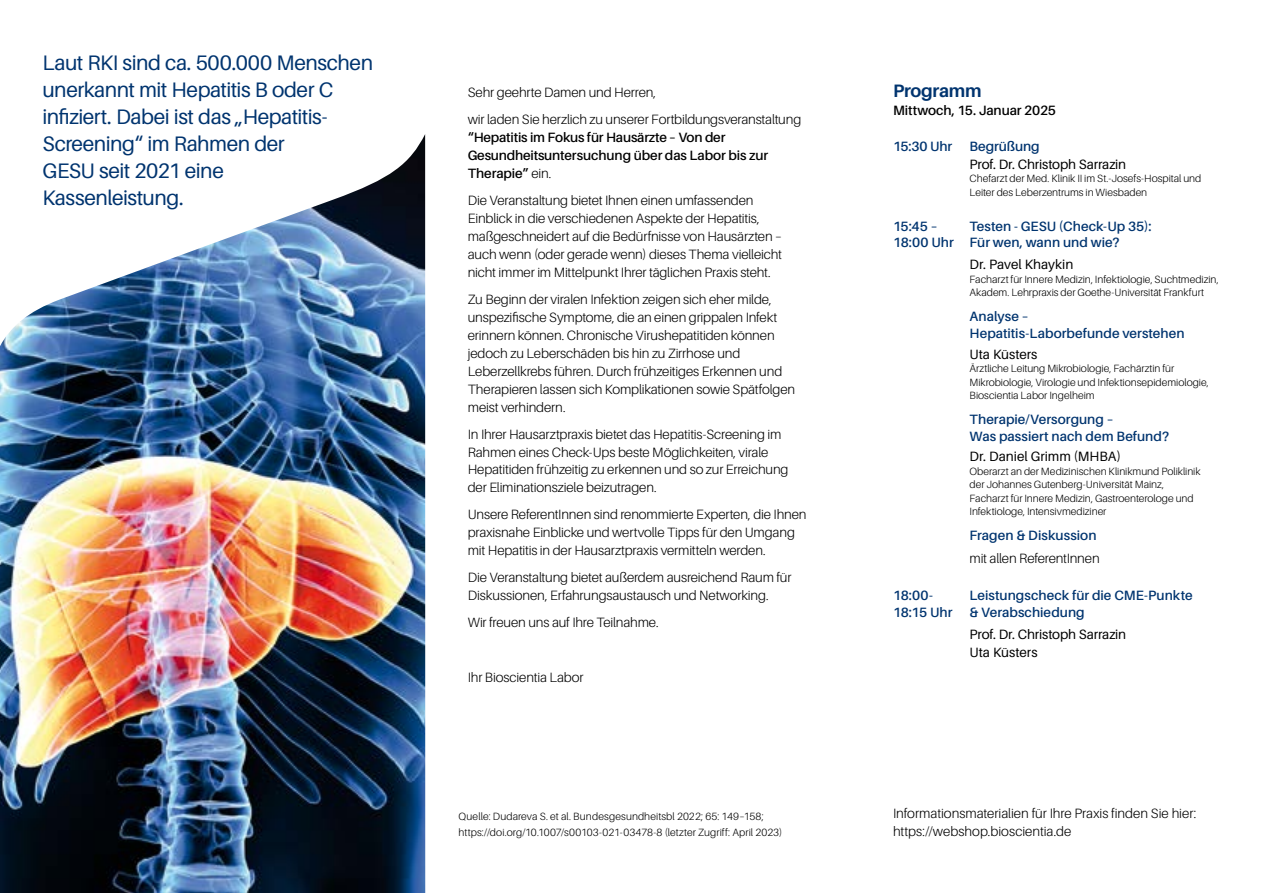
<style>
.page{position:relative;width:1263px;height:893px;background:#fff}
.page>*{position:absolute;margin:0;border:0;box-sizing:border-box;transform-origin:0 0}
.t1{font:21px/27px "Aileron";letter-spacing:-.02em;color:#00346f}
.t2{font:700 18px "Aileron";letter-spacing:-.02em;color:#00346f}
.t3{font:300 13.5px/18px "Aileron";letter-spacing:-.01em;color:#000}
.t4{font:600 13.5px/16.5px "Aileron";letter-spacing:.005em;color:#00346f}
.t5{font:600 13.5px/18px "Aileron";letter-spacing:-.015em;color:#000}
.t6{font:13.5px/18px "Aileron";letter-spacing:-.005em;color:#000}
.t7{font:300 10.5px/13.5px "Aileron";color:#000}
.s1{font-weight:300}
</style>
<div class="page">
<img style="left:0;top:134px;width:425px;height:759px">
<h1 class="t1" style="left:43px;top:49px;width:332px">Laut RKI sind ca. 500.000 Menschen unerkannt mit Hepatitis B oder C infiziert. Dabei ist das „Hepatitis-<br>Screening“ im Rahmen der<br>GESU seit 2021 eine<br>Kassenleistung.</h1>
<p class="t3" style="left:468px;top:78px;width:335px;line-height:27px">Sehr geehrte Damen und Herren,<br>wir laden Sie herzlich zu unserer Fortbildungsveranstaltung</p>
<p class="t5" style="left:468px;top:128px;width:302px">“Hepatitis im Fokus für Hausärzte – Von der<br>Gesundheitsuntersuchung über das Labor bis zur<br>Therapie” <span class="s1">ein.</span></p>
<p class="t3" style="left:468px;top:191px;width:316px">Die Veranstaltung bietet Ihnen einen umfassenden Einblick in die verschiedenen Aspekte der Hepatitis, maßgeschneidert auf die Bedürfnisse von Hausärzten – auch wenn (oder gerade wenn) dieses Thema vielleicht nicht immer im Mittelpunkt Ihrer täglichen Praxis steht.</p>
<p class="t3" style="left:468px;top:290px;width:329px">Zu Beginn der viralen Infektion zeigen sich eher milde, unspezifische Symptome, die an einen grippalen Infekt erinnern können. Chronische Virushepatitiden können jedoch zu Leberschäden bis hin zu Zirrhose und Leberzellkrebs führen. Durch frühzeitiges Erkennen und Therapieren lassen sich Komplikationen sowie Spätfolgen meist verhindern.</p>
<p class="t3" style="left:468px;top:425px;width:322px">In Ihrer Hausarztpraxis bietet das Hepatitis-Screening im Rahmen eines Check-Ups beste Möglichkeiten, virale Hepatitiden frühzeitig zu erkennen und so zur Erreichung der Eliminationsziele beizutragen.</p>
<p class="t3" style="left:468px;top:506px;width:340px">Unsere ReferentInnen sind renommierte Experten, die Ihnen praxisnahe Einblicke und wertvolle Tipps für den Umgang mit Hepatitis in der Hausarztpraxis vermitteln werden.</p>
<p class="t3" style="left:468px;top:569px;width:325px">Die Veranstaltung bietet außerdem ausreichend Raum für<br>Diskussionen, Erfahrungsaustausch und Networking.</p>
<p class="t3" style="left:468px;top:614px;width:192px">Wir freuen uns auf Ihre Teilnahme.</p>
<p class="t3" style="left:468px;top:668px;width:117px">Ihr Bioscientia Labor</p>
<h2 class="t2" style="left:893px;top:80px;width:90px">Programm</h2>
<p class="t5" style="left:893px;top:101px;width:165px">Mittwoch, 15. Januar 2025</p>
<p class="t4" style="left:893px;top:138px;width:61px">15:30 Uhr</p>
<p class="t4" style="left:969px;top:138px;width:72px">Begrüßung</p>
<p class="t6" style="left:969px;top:155px;width:158px">Prof. Dr. Christoph Sarrazin</p>
<p class="t7" style="left:969px;top:172px;width:233px">Chefarzt der Med. Klinik II im St.-Josefs-Hospital und<br>Leiter des Leberzentrums in Wiesbaden</p>
<p class="t4" style="left:893px;top:218px;width:46px">15:45 –</p>
<p class="t4" style="left:893px;top:218px;width:260px;text-indent:77px">Testen - GESU (Check-Up 35):<br>18:00 Uhr Für wen, wann und wie?</p>
<p class="t6" style="left:969px;top:256px;width:105px">Dr. Pavel Khaykin</p>
<p class="t7" style="left:969px;top:273px;width:251px">Facharzt für Innere Medizin, Infektiologie, Suchtmedizin,<br>Akadem. Lehrpraxis der Goethe-Universität Frankfurt</p>
<p class="t4" style="left:969px;top:308px;width:217px">Analyse –<br>Hepatitis-Laborbefunde verstehen</p>
<p class="t6" style="left:969px;top:345px;width:69px">Uta Küsters</p>
<p class="t7" style="left:969px;top:362px;width:241px">Ärztliche Leitung Mikrobiologie, Fachärztin für<br>Mikrobiologie, Virologie und Infektionsepidemiologie,<br>Bioscientia Labor Ingelheim</p>
<p class="t4" style="left:969px;top:411px;width:201px">Therapie/Versorgung –<br>Was passiert nach dem Befund?</p>
<p class="t6" style="left:969px;top:448px;width:153px">Dr. Daniel Grimm (MHBA)</p>
<p class="t7" style="left:969px;top:465px;width:233px">Oberarzt an der Medizinischen Klinikmund Poliklinik der Johannes Gutenberg-Universität Mainz, Facharzt für Innere Medizin, Gastroenterologe und Infektiologe, Intensivmediziner</p>
<p class="t4" style="left:969px;top:527px;width:129px">Fragen &amp; Diskussion</p>
<p class="t3" style="left:969px;top:549px;width:132px">mit allen ReferentInnen</p>
<p class="t4" style="left:893px;top:587px;width:42px">18:00-</p>
<p class="t4" style="left:969px;top:587px;width:225px">Leistungscheck für die CME-Punkte</p>
<p class="t4" style="left:893px;top:604px;width:61px">18:15 Uhr</p>
<p class="t4" style="left:969px;top:604px;width:117px">&amp; Verabschiedung</p>
<p class="t6" style="left:969px;top:626px;width:158px">Prof. Dr. Christoph Sarrazin<br>Uta Küsters</p>
<p class="t7" style="left:459px;top:809px;width:325px;line-height:15.8px">Quelle: Dudareva S. et al. Bundesgesundheitsbl 2022; 65: 149–158; https://doi.org/10.1007/s00103-021-03478-8 (letzter Zugriff: April 2023)</p>
<p class="t3" style="left:893px;top:804px;width:305px">Informationsmaterialien für Ihre Praxis finden Sie hier: https://webshop.bioscientia.de</p>
</div>
